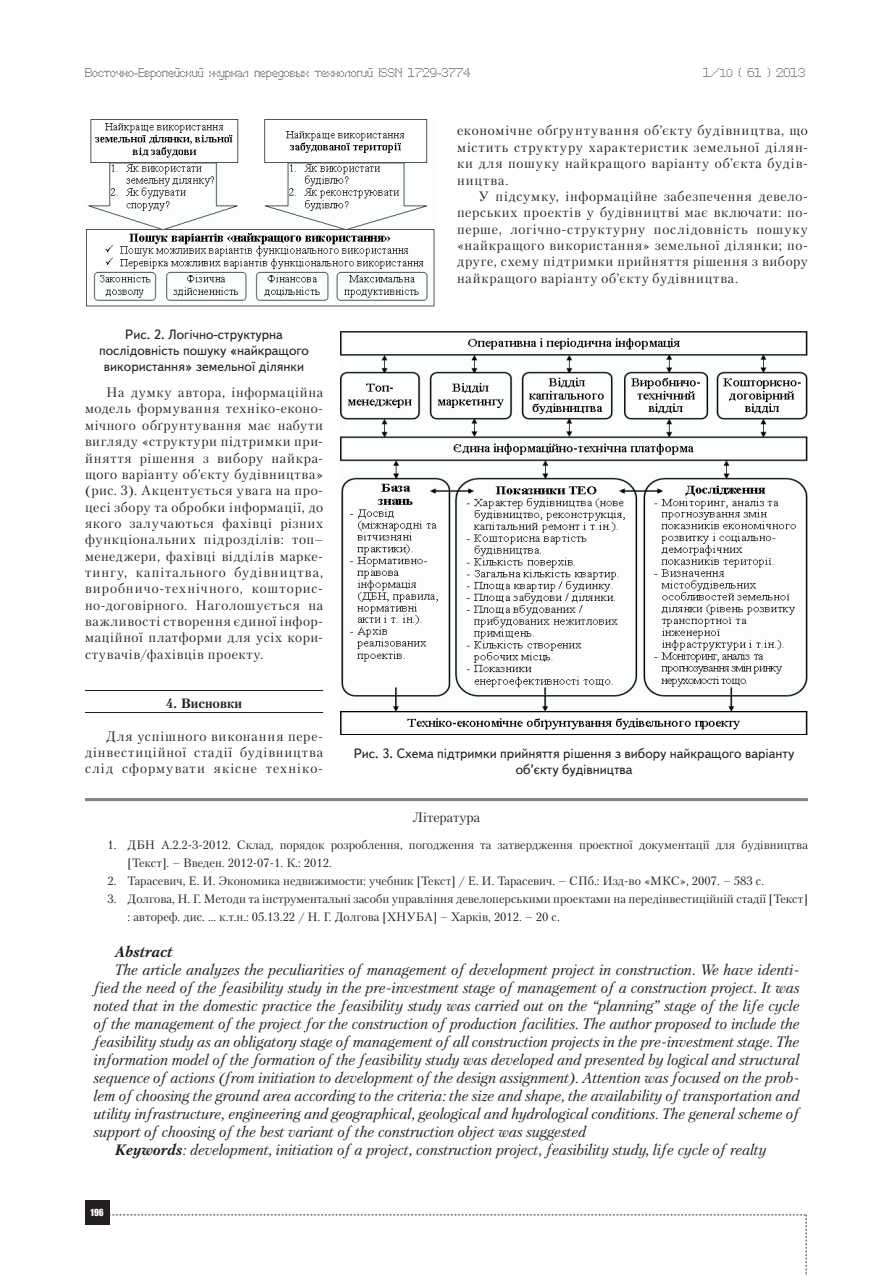
<style>
.page{position:relative;width:893px;height:1276px;background:#fff}
.page>*{position:absolute;margin:0;border:0;box-sizing:border-box;transform-origin:0 0}
.t1{font:italic 15px "Petersburg C";color:#231f20}
.t2{font:italic 700 15px "Petersburg C";color:#231f20}
.t3{font:13.5px/16.4px "Petersburg C";letter-spacing:.06em;color:#231f20;text-align:justify}
.t4{font:13.5px/16.2px "Text Book C";color:#231f20;text-align:center}
.t5{font:700 13.5px "Petersburg C";color:#231f20}
.t6{font:13.5px "Petersburg C";color:#231f20}
.t7{font:12px/18px "Petersburg C";color:#231f20}
.t8{font:12px "Perfo";letter-spacing:.015em;color:#231f20}
.t9{font:9px "Impact";color:#fff}
.s1{font-size:10.5px}
.s2{font-weight:700}
</style>
<div class="page">
<div style="left:85px;top:1200px;width:24px;height:25px;background:#231f20"></div>
<svg style="left:109px;top:1214px;width:698px;height:62px"></svg>
<hr style="left:85px;top:690px;width:238px;height:1px;background:#231f20">
<hr style="left:85px;top:712px;width:238px;height:1px;background:#231f20">
<img style="left:87px;top:120px;width:348px;height:186px">
<img style="left:340px;top:331px;width:468px;height:403px">
<hr style="left:85px;top:798px;width:723px;height:3px;background:#808285">
<p class="t8" style="left:85px;top:65px;width:387px">Восточно-Европейский журнал передовых технологий ISSN 1729-3774</p>
<p class="t8" style="left:703px;top:65px;width:104px">1/<span class="s1">10</span> ( 61 ) 2013</p>
<p class="t3" style="left:457px;top:122px;width:352px">економічне обґрунтування об’єкту будівництва, що містить структуру характеристик земельної ділян&shy;ки для пошуку найкращого варіанту об’єкта будів&shy;ництва.</p>
<p class="t3" style="left:457px;top:188px;width:352px;text-indent:21px">У підсумку, інформаційне забезпечення девело&shy;перських проектів у будівництві має включати: по&shy;перше, логічно-структурну послідовність пошуку «найкращого використання» земельної ділянки; по&shy;друге, схему підтримки прийняття рішення з вибору найкращого варіанту об’єкту будівництва.</p>
<p class="t4" style="left:99px;top:326px;width:211px">Рис. 2. Логічно-структурна послідовність пошуку «найкращого використання» земельної ділянки</p>
<p class="t3" style="left:85px;top:384px;width:240px;text-indent:21px">На думку автора, інформаційна модель формування техніко-еконо&shy;мічного обґрунтування має набути вигляду «структури підтримки при&shy;йняття рішення з вибору найкра&shy;щого варіанту об’єкту будівництва» (рис. 3). Акцентується увага на про&shy;цесі збору та обробки інформації, до якого залучаються фахівці різних функціональних підрозділів: топ– менеджери, фахівці відділів марке&shy;тингу, капітального будівництва, виробничо-технічного, кошторис&shy;но-договірного. Наголошується на важливості створення єдиної інфор&shy;маційної платформи для усіх кори&shy;стувачів/фахівців проекту.</p>
<p class="t5" style="left:166px;top:695px;width:77px">4. Висновки</p>
<p class="t3" style="left:85px;top:727px;width:240px;text-indent:21px">Для успішного виконання пере&shy;дінвестиційної стадії будівництва слід сформувати якісне техніко-</p>
<p class="t4" style="left:354px;top:745px;width:442px">Рис. 3. Схема підтримки прийняття рішення з вибору найкращого варіанту об’єкту будівництва</p>
<p class="t6" style="left:413px;top:809px;width:69px">Література</p>
<p class="t7" style="left:128px;top:835px;width:682px;text-indent:-20px">1. ДБН А.2.2-3-2012. Склад, порядок розроблення, погодження та затвердження проектної документації для будівництва [Текст]. – Введен. 2012-07-1. К.: 2012.</p>
<p class="t7" style="left:108px;top:871px;width:658px">2. Тарасевич, Е. И. Экономика недвижимости: учебник [Текст] / Е. И. Тарасевич. – СПб.: Изд-во «МКС», 2007. – 583 с.</p>
<p class="t7" style="left:128px;top:889px;width:682px;text-indent:-20px">3. Долгова, Н. Г. Методи та інструментальні засоби управління девелоперськими проектами на передінвестиційній стадії [Текст] : автореф. дис. … к.т.н.: 05.13.22 / Н. Г. Долгова [ХНУБА] – Харків, 2012. – 20 с.</p>
<p class="t2" style="left:115px;top:942px;width:59px">Abstract</p>
<p class="t1" style="left:115px;top:961px;width:686px">The article analyzes the peculiarities of management of development project in construction. We have identi-</p>
<p class="t1" style="left:94px;top:979px;width:707px">fied the need of the feasibility study in the pre-investment stage of management of a construction project. It was</p>
<p class="t1" style="left:94px;top:997px;width:707px">noted that in the domestic practice the feasibility study was carried out on the “planning” stage of the life cycle</p>
<p class="t1" style="left:94px;top:1015px;width:707px">of the management of the project for the construction of production facilities. The author proposed to include the</p>
<p class="t1" style="left:94px;top:1033px;width:707px">feasibility study as an obligatory stage of management of all construction projects in the pre-investment stage. The</p>
<p class="t1" style="left:94px;top:1051px;width:707px">information model of the formation of the feasibility study was developed and presented by logical and structural</p>
<p class="t1" style="left:94px;top:1069px;width:707px">sequence of actions (from initiation to development of the design assignment). Attention was focused on the prob-</p>
<p class="t1" style="left:94px;top:1087px;width:707px">lem of choosing the ground area according to the criteria: the size and shape, the availability of transportation and</p>
<p class="t1" style="left:94px;top:1105px;width:707px">utility infrastructure, engineering and geographical, geological and hydrological conditions. The general scheme of</p>
<p class="t1" style="left:94px;top:1123px;width:494px">support of choosing of the best variant of the construction object was suggested</p>
<p class="t1" style="left:115px;top:1141px;width:653px"><span class="s2">Keywords</span>: development, initiation of a project, construction project, feasibility study, life cycle of realty</p>
<p class="t9" style="left:91px;top:1205px;width:15px">196</p>
</div>
